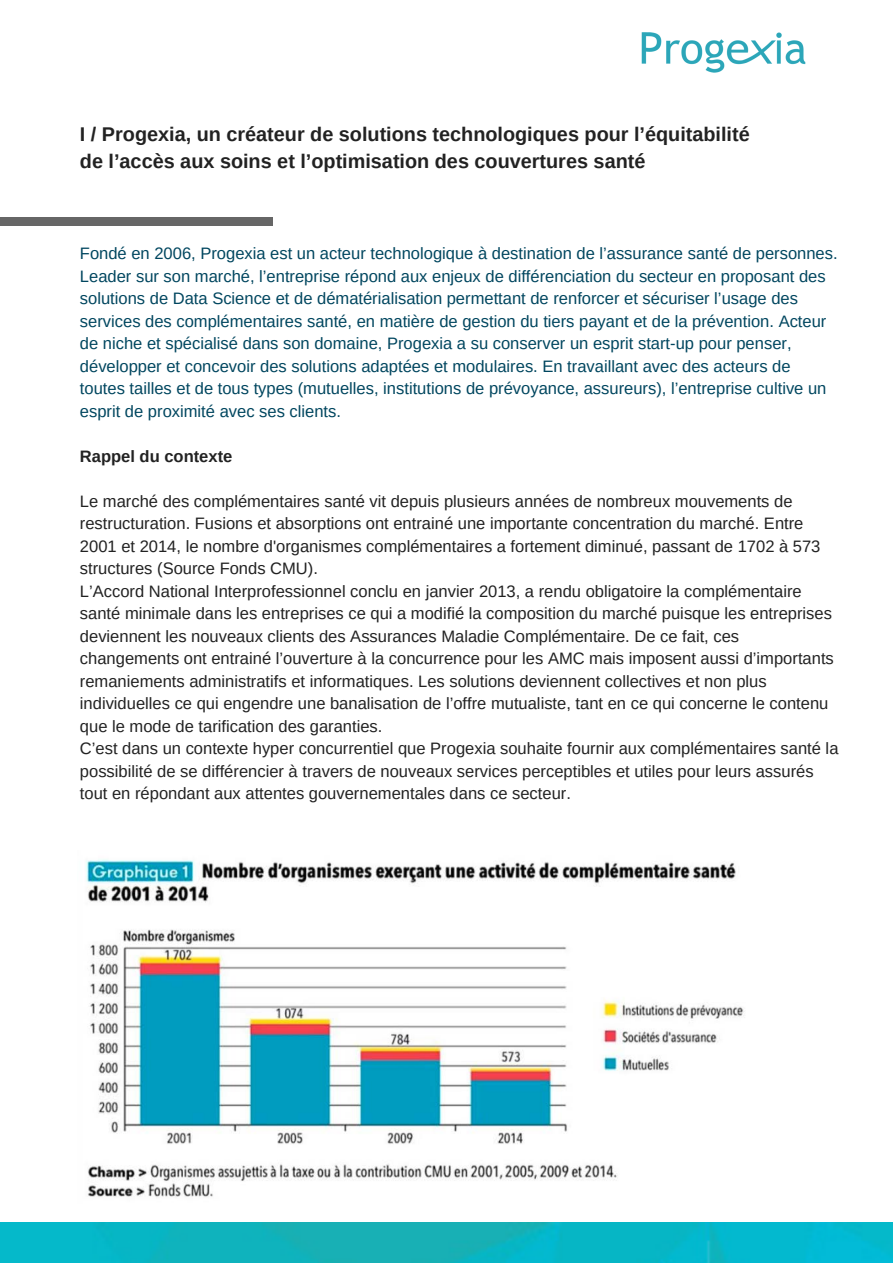
<style>
.page{position:relative;width:893px;height:1263px;background:#fff}
.page>*{position:absolute;margin:0;border:0;box-sizing:border-box;transform-origin:0 0}
.t1{font:700 19.8px/27px "Arimo";color:#222}
.t2{font:16.5px/22.5px "Arimo";color:#222}
.t3{font:16.5px/22.5px "Arimo";color:#00465f}
.t4{font:700 16.5px "Arimo";color:#222}
</style>
<div class="page">
<img style="left:0;top:1223px;width:893px;height:40px">
<img style="left:641px;top:32px;width:165px;height:41px">
<div style="left:224px;top:217px;width:49px;height:8px;background:#666"></div>
<div style="left:0;top:217px;width:226px;height:8px;background:#666"></div>
<img style="left:86px;top:859px;width:659px;height:338px">
<p class="t1" style="left:80px;top:120px;width:671px">I / Progexia, un créateur de solutions technologiques pour l’équitabilité de l’accès aux soins et l’optimisation des couvertures santé</p>
<p class="t3" style="left:80px;top:242px;width:759px">Fondé en 2006, Progexia est un acteur technologique à destination de l’assurance santé de personnes.<br>Leader sur son marché, l’entreprise répond aux enjeux de différenciation du secteur en proposant des solutions de Data Science et de dématérialisation permettant de renforcer et sécuriser l’usage des services des complémentaires santé, en matière de gestion du tiers payant et de la prévention. Acteur de niche et spécialisé dans son domaine, Progexia a su conserver un esprit start-up pour penser, développer et concevoir des solutions adaptées et modulaires. En travaillant avec des acteurs de toutes tailles et de tous types (mutuelles, institutions de prévoyance, assureurs), l’entreprise cultive un esprit de proximité avec ses clients.</p>
<p class="t4" style="left:80px;top:447px;width:154px">Rappel du contexte</p>
<p class="t2" style="left:80px;top:490px;width:760px">Le marché des complémentaires santé vit depuis plusieurs années de nombreux mouvements de restructuration. Fusions et absorptions ont entrainé une importante concentration du marché. Entre 2001 et 2014, le nombre d'organismes complémentaires a fortement diminué, passant de 1702 à 573 structures (Source Fonds CMU).<br>L’Accord National Interprofessionnel conclu en janvier 2013, a rendu obligatoire la complémentaire santé minimale dans les entreprises ce qui a modifié la composition du marché puisque les entreprises deviennent les nouveaux clients des Assurances Maladie Complémentaire. De ce fait, ces changements ont entrainé l’ouverture à la concurrence pour les AMC mais imposent aussi d’importants remaniements administratifs et informatiques. Les solutions deviennent collectives et non plus individuelles ce qui engendre une banalisation de l’offre mutualiste, tant en ce qui concerne le contenu que le mode de tarification des garanties.<br>C’est dans un contexte hyper concurrentiel que Progexia souhaite fournir aux complémentaires santé la possibilité de se différencier à travers de nouveaux services perceptibles et utiles pour leurs assurés tout en répondant aux attentes gouvernementales dans ce secteur.</p>
</div>
